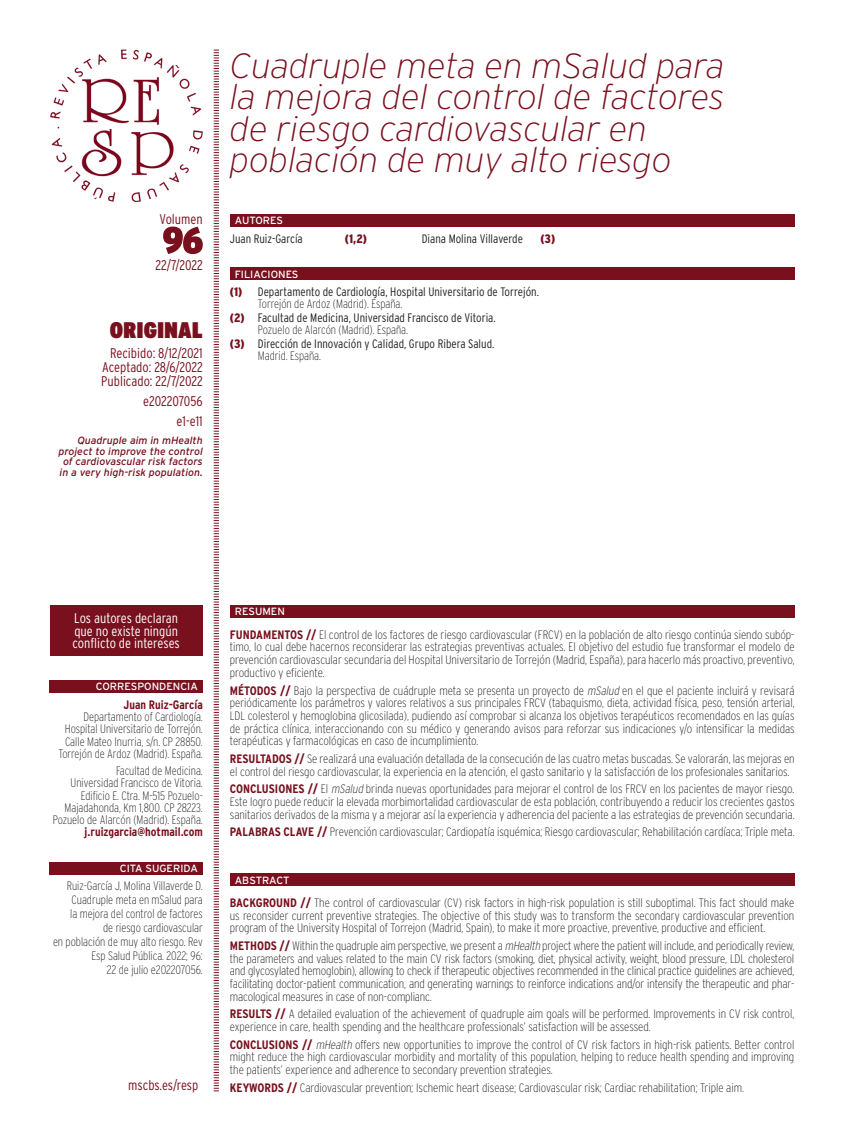
<style>
.page{position:relative;width:844px;height:1141px;background:#fff}
.page>*{position:absolute;margin:0;border:0;box-sizing:border-box;transform-origin:0 0}
.t1{font:italic 200 35px/31.5px "Interstate";color:#79101e}
.t2{font:900 22.57px "Interstate Condensed";letter-spacing:.02em;color:#79101e}
.t3{font:300 14px/14px "Interstate Condensed";color:#79101e;text-align:justify}
.t4{font:300 14px/12.2px "Interstate Condensed";color:#fff}
.t5{font:200 12.25px/12.8px "Interstate Condensed";color:#231f20;text-align:justify;scale:1.05 1}
.t6{font:200 12.25px/12.2px "Interstate Condensed";color:#231f20;text-align:right}
.t7{font:300 12.25px/12.2px "Interstate Condensed";color:#231f20}
.t8{font:700 12.25px "Interstate Condensed";color:#79101e}
.t9{font:900 12.25px "Interstate Condensed";color:#79101e}
.t10{font:italic 10.5px/10.5px "Interstate";color:#79101e;text-align:right}
.t11{font:10.5px "Interstate";color:#fff}
.s1{font-weight:900;color:#79101e}
.s2{font-weight:200}
.s3{font-weight:700;color:#79101e}
.s4{font-style:italic}
</style>
<div class="page">
<div style="left:230px;top:605px;width:564px;height:13px;background:#79101e"></div>
<div style="left:230px;top:874px;width:564px;height:12px;background:#79101e"></div>
<div style="left:50px;top:680px;width:153px;height:13px;background:#79101e"></div>
<div style="left:50px;top:862px;width:153px;height:12px;background:#79101e"></div>
<div style="left:50px;top:605px;width:153px;height:51px;background:#79101e"></div>
<img style="left:50px;top:50px;width:153px;height:152px">
<svg style="left:163px;top:227px;width:40px;height:27px"></svg>
<svg style="left:213px;top:49px;width:6px;height:1043px"></svg>
<div style="left:230px;top:214px;width:564px;height:13px;background:#79101e"></div>
<div style="left:230px;top:268px;width:564px;height:12px;background:#79101e"></div>
<p class="t3" style="left:160px;top:212px;width:45px">Volumen</p>
<p class="t3" style="left:155px;top:257px;width:49px">22/7/2022</p>
<h2 class="t2" style="left:110px;top:317px;width:94px">ORIGINAL</h2>
<p class="t3" style="left:101px;top:346px;width:103px;text-indent:9px">Recibido: 8/12/2021<br>Aceptado: 28/6/2022<br>Publicado: 22/7/2022</p>
<p class="t3" style="left:143px;top:391px;width:61px;line-height:19.9px;text-align:right">e202207056 e1-e11</p>
<p class="t10" style="left:58px;top:435px;width:146px">Quadruple aim in mHealth project to improve the control of cardiovascular risk factors in a very high-risk population.</p>
<h1 class="t1" style="left:230px;top:50px;width:496px">Cuadruple meta en mSalud para la mejora del control de factores de riesgo cardiovascular en población de muy alto riesgo</h1>
<p class="t11" style="left:235px;top:215px;width:50px">AUTORES</p>
<p class="t7" style="left:230px;top:232px;width:74px">Juan Ruiz-García</p>
<p class="t9" style="left:345px;top:232px;width:24px">(1,2)</p>
<p class="t7" style="left:421px;top:232px;width:103px">Diana Molina Villaverde</p>
<p class="t9" style="left:540px;top:232px;width:16px">(3)</p>
<p class="t11" style="left:235px;top:268px;width:65px">FILIACIONES</p>
<p class="t7" style="left:258px;top:286px;width:282px;text-indent:-28px"><span class="s1">(1)</span> Departamento de Cardiología, Hospital Universitario de Torrejón.<br><span class="s2">Torrejón de Ardoz (Madrid). España.</span></p>
<p class="t7" style="left:258px;top:311px;width:239px;text-indent:-28px"><span class="s1">(2)</span> Facultad de Medicina, Universidad Francisco de Vitoria.<br><span class="s2">Pozuelo de Alarcón (Madrid). España.</span></p>
<p class="t7" style="left:258px;top:337px;width:238px;text-indent:-28px"><span class="s1">(3)</span> Dirección de Innovación y Calidad, Grupo Ribera Salud.<br><span class="s2">Madrid. España.</span></p>
<p class="t4" style="left:73px;top:612px;width:109px">Los autores declaran que no existe ningún conflicto de intereses</p>
<p class="t11" style="left:96px;top:681px;width:103px">CORRESPONDENCIA</p>
<p class="t8" style="left:123px;top:698px;width:81px">Juan Ruiz-García</p>
<p class="t6" style="left:58px;top:711px;width:146px">Departamento of Cardiología.<br>Hospital Universitario de Torrejón.<br>Calle Mateo Inurria, s/n. CP 28850.<br>Torrejón de Ardoz (Madrid). España.</p>
<p class="t6" style="left:53px;top:765px;width:151px">Facultad de Medicina.<br>Universidad Francisco de Vitoria.<br>Edificio E. Ctra. M-515 Pozuelo-<br>Majadahonda, Km 1,800. CP 28223.<br>Pozuelo de Alarcón (Madrid). España.</p>
<p class="t8" style="left:85px;top:825px;width:120px">j.ruizgarcia@hotmail.com</p>
<p class="t11" style="left:120px;top:862px;width:79px">CITA SUGERIDA</p>
<p class="t6" style="left:53px;top:879px;width:151px;line-height:14px">Ruiz-García J, Molina Villaverde D.<br>Cuadruple meta en mSalud para<br>la mejora del control de factores<br>de riesgo cardiovascular<br>en población de muy alto riesgo. Rev<br>Esp Salud Pública. 2022; 96:<br>22 de julio e202207056.</p>
<p class="t3" style="left:128px;top:1078px;width:72px">mscbs.es/resp</p>
<p class="t11" style="left:235px;top:606px;width:51px">RESUMEN</p>
<p class="t5" style="left:230px;top:628px;width:539px"><span class="s3">FUNDAMENTOS //</span> El control de los factores de riesgo cardiovascular (FRCV) en la población de alto riesgo continúa siendo subóp&shy;timo, lo cual debe hacernos reconsiderar las estrategias preventivas actuales. El objetivo del estudio fue transformar el modelo de prevención cardiovascular secundaria del Hospital Universitario de Torrejón (Madrid, España), para hacerlo más proactivo, preventivo, productivo y eficiente.</p>
<p class="t5" style="left:230px;top:684px;width:539px"><span class="s3">MÉTODOS //</span> Bajo la perspectiva de cuádruple meta se presenta un proyecto de <span class="s4">mSalud</span> en el que el paciente incluirá y revisará periódicamente los parámetros y valores relativos a sus principales FRCV (tabaquismo, dieta, actividad física, peso, tensión arterial, LDL colesterol y hemoglobina glicosilada), pudiendo así comprobar si alcanza los objetivos terapéuticos recomendados en las guías de práctica clínica, interaccionando con su médico y generando avisos para reforzar sus indicaciones y/o intensificar la medidas terapéuticas y farmacológicas en caso de incumplimiento.</p>
<p class="t5" style="left:230px;top:752px;width:539px"><span class="s3">RESULTADOS //</span> Se realizará una evaluación detallada de la consecución de las cuatro metas buscadas. Se valorarán, las mejoras en el control del riesgo cardiovascular, la experiencia en la atención, el gasto sanitario y la satisfacción de los profesionales sanitarios.</p>
<p class="t5" style="left:230px;top:782px;width:539px"><span class="s3">CONCLUSIONES //</span> El <span class="s4">mSalud</span> brinda nuevas oportunidades para mejorar el control de los FRCV en los pacientes de mayor riesgo.<br>Este logro puede reducir la elevada morbimortalidad cardiovascular de esta población, contribuyendo a reducir los crecientes gastos sanitarios derivados de la misma y a mejorar así la experiencia y adherencia del paciente a las estrategias de prevención secundaria.</p>
<p class="t5" style="left:230px;top:826px;width:539px"><span class="s3">PALABRAS CLAVE //</span> Prevención cardiovascular; Cardiopatía isquémica; Riesgo cardiovascular; Rehabilitación cardíaca; Triple meta.</p>
<p class="t11" style="left:235px;top:874px;width:56px">ABSTRACT</p>
<p class="t5" style="left:230px;top:896px;width:539px"><span class="s3">BACKGROUND //</span> The control of cardiovascular (CV) risk factors in high-risk population is still suboptimal. This fact should make us reconsider current preventive strategies. The objective of this study was to transform the secondary cardiovascular prevention program of the University Hospital of Torrejon (Madrid, Spain), to make it more proactive, preventive, productive and efficient.</p>
<p class="t5" style="left:230px;top:939px;width:539px"><span class="s3">METHODS //</span> Within the quadruple aim perspective, we present a <span class="s4">mHealth</span> project where the patient will include, and periodically review, the parameters and values related to the main CV risk factors (smoking, diet, physical activity, weight, blood pressure, LDL cholesterol and glycosylated hemoglobin), allowing to check if therapeutic objectives recommended in the clinical practice guidelines are achieved, facilitating doctor-patient communication, and generating warnings to reinforce indications and/or intensify the therapeutic and phar&shy;macological measures in case of non-complianc.</p>
<p class="t5" style="left:230px;top:1008px;width:539px"><span class="s3">RESULTS //</span> A detailed evaluation of the achievement of quadruple aim goals will be performed. Improvements in CV risk control, experience in care, health spending and the healthcare professionals’ satisfaction will be assessed.</p>
<p class="t5" style="left:230px;top:1038px;width:539px"><span class="s3">CONCLUSIONS //</span> <span class="s4">mHealth</span> offers new opportunities to improve the control of CV risk factors in high-risk patients. Better control might reduce the high cardiovascular morbidity and mortality of this population, helping to reduce health spending and improving the patients’ experience and adherence to secondary prevention strategies.</p>
<p class="t5" style="left:230px;top:1081px;width:491px"><span class="s3">KEYWORDS //</span> Cardiovascular prevention; Ischemic heart disease; Cardiovascular risk; Cardiac rehabilitation; Triple aim.</p>
</div>
